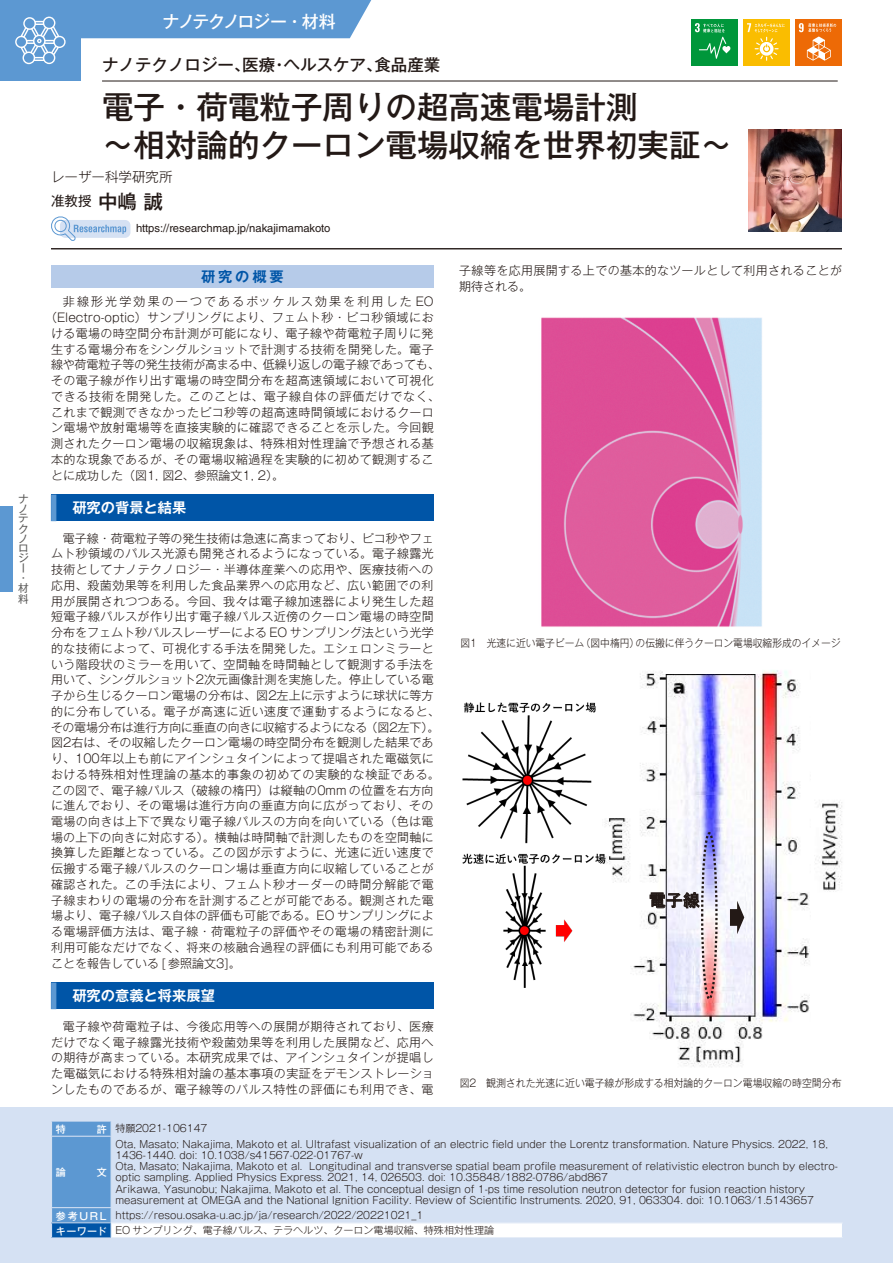
<style>
.page{position:relative;width:893px;height:1263px;background:#fff}
.page>*{position:absolute;margin:0;border:0;box-sizing:border-box;transform-origin:0 0}
.t1{font:500 31.5px/37.5px "Gothic MB101 Pr 6";color:#231916}
.t2{font:500 16.95px "Gothic MB101 Pr 6";letter-spacing:-.08em;color:#fff}
.t3{font:16.95px "MS P Gothic";color:#231916}
.t4{font:500 16.5px "Gothic MB101 Pr 6";color:#231916}
.t5{font:700 14.25px "Gothic MB101 Pr 6 De";color:#fff}
.t6{font:700 14.25px "Gothic MB101 Pr 6 De";letter-spacing:.2em;color:#0055a7}
.t7{font:300 13.5px/24.6px "Gothic MB101 Pr 6";color:#231916}
.t8{font:300 12px/15.8px "Gothic MB101 Pr 6";letter-spacing:.03em;color:#231916}
.t9{font:300 12px "Gothic MB101 Pr 6";letter-spacing:.05em;color:#231916}
.t10{font:300 12px "Gothic MB101 Pr 6";letter-spacing:-.025em;color:#231916}
.t11{font:300 12px "Gothic MB101 Pr 6";letter-spacing:.055em;color:#231916}
.t12{font:300 12px "Gothic MB101 Pr 6";letter-spacing:.175em;color:#231916}
.t13{font:300 12px "Gothic MB101 Pr 6";color:#231916}
.t14{font:11.25px "Helvetica LT Std";color:#231916}
.t15{font:10.65px/10.1px "Gothic MB101 Pr 6";color:#595857}
.t16{font:300 10.5px "Gothic MB101 Pr 6";color:#231916;scale:.93 1}
.t17{font:300 10.5px "Gothic MB101 Pr 6";color:#231916;scale:.94 1}
.t18{font:300 10.05px/11.2px "Gothic MB101 Pr 6";color:#231916}
.t19{font:500 10.05px "Gothic MB101 Pr 6";color:#fff}
.s1{font-weight:400}
.s2{font-weight:500;font-size:19.5px}
.s3{font-size:26.55px;color:#5c98d2}
.s4{font-weight:500;color:#fff}
</style>
<div class="page">
<hr style="left:51px;top:248px;width:791px;height:1px;background:#231916">
<div style="left:51px;top:266px;width:383px;height:22px;background:#b6cbe9"></div>
<div style="left:51px;top:494px;width:383px;height:27px;background:#0055a7"></div>
<div style="left:51px;top:983px;width:383px;height:26px;background:#0055a7"></div>
<div style="left:0;top:1108px;width:893px;height:155px;background:#d5e1f3"></div>
<div style="left:111px;top:1223px;width:731px;height:15px;background:#fff"></div>
<svg style="left:51px;top:1121px;width:61px;height:116px;background:#5a95cf"></svg>
<hr style="left:111px;top:1237px;width:732px;height:1px;background:#d5e1f3">
<div style="left:743px;top:19px;width:47px;height:47px;background:#fabd00"></div>
<svg style="left:747px;top:23px;width:38px;height:38px"></svg>
<div style="left:795px;top:19px;width:47px;height:47px;background:#ed6a06"></div>
<svg style="left:799px;top:23px;width:37px;height:38px"></svg>
<div style="left:691px;top:19px;width:47px;height:47px;background:#00973b"></div>
<svg style="left:695px;top:23px;width:35px;height:36px"></svg>
<div style="left:60px;top:220px;width:70px;height:18px;background:#d5e1f3;border-radius:5px"></div>
<svg style="left:51px;top:216px;width:75px;height:25px"></svg>
<img style="left:748px;top:130px;width:94px;height:102px">
<img style="left:541px;top:317px;width:221px;height:310px">
<img style="left:613px;top:670px;width:197px;height:396px">
<img style="left:815px;top:801px;width:27px;height:90px">
<div style="left:801px;top:1022px;width:30px;height:22px;background:#fff"></div>
<div style="left:701px;top:832px;width:17px;height:168px;border:2px dashed #231916;border-radius:50%"></div>
<svg style="left:730px;top:901px;width:14px;height:33px"></svg>
<div style="left:663px;top:665px;width:99px;height:8px;background:#fff"></div>
<img style="left:462px;top:702px;width:151px;height:285px">
<div style="left:0;top:0;width:81px;height:81px;background:#5c98d2"></div>
<hr style="left:892px;top:0;width:1px;height:81px;background:#5c98d2">
<div style="left:81px;top:0;width:291px;height:38px;background:#5c98d2"></div>
<hr style="left:102px;top:81px;width:736px;height:1px;background:#231916">
<svg style="left:15px;top:17px;width:51px;height:47px"></svg>
<div style="left:0;top:506px;width:13px;height:85px;background:#5c98d2"></div>
<p class="t15" style="left:18px;top:493px;width:11px">ナノテクノ</p>
<p class="t15" style="left:18px;top:542px;width:12px">ロジー・材料</p>
<h2 class="t2" style="left:162px;top:7px;width:175px">ナノテクノロジー・材料</h2>
<h3 class="t4" style="left:102px;top:51px;width:340px">ナノテクノロジー、医療・ヘルスケア、食品産業</h3>
<h1 class="t1" style="left:102px;top:87px;width:631px">電子・荷電粒子周りの超高速電場計測<br>～相対論的クーロン電場収縮を世界初実証～</h1>
<p class="t7" style="left:51px;top:163px;width:123px">レーザー科学研究所<span class="s1">准教授</span> <span class="s2">中嶋 誠</span></p>
<p class="t14" style="left:136px;top:222px;width:196px">https://researchmap.jp/nakajimamakoto</p>
<p class="t6" style="left:201px;top:265px;width:84px">研究の概要</p>
<p class="t12" style="left:63px;top:292px;width:372px">非線形光学効果の一つであるポッケルス効果を利用した EO</p>
<p class="t9" style="left:45px;top:308px;width:390px">（Electro-optic）サンプリングにより、フェムト秒・ピコ秒領域にお</p>
<p class="t8" style="left:51px;top:324px;width:384px">ける電場の時空間分布計測が可能になり、電子線や荷電粒子周りに発</p>
<p class="t8" style="left:51px;top:340px;width:384px">生する電場分布をシングルショットで計測する技術を開発した。電子</p>
<p class="t10" style="left:51px;top:355px;width:390px">線や荷電粒子等の発生技術が高まる中、低繰り返しの電子線であっても、</p>
<p class="t8" style="left:51px;top:372px;width:384px">その電子線が作り出す電場の時空間分布を超高速領域において可視化</p>
<p class="t11" style="left:51px;top:386px;width:390px">できる技術を開発した。このことは、電子線自体の評価だけでなく、</p>
<p class="t8" style="left:51px;top:403px;width:384px">これまで観測できなかったピコ秒等の超高速時間領域におけるクーロ</p>
<p class="t8" style="left:51px;top:419px;width:384px">ン電場や放射電場等を直接実験的に確認できることを示した。今回観</p>
<p class="t8" style="left:51px;top:435px;width:384px">測されたクーロン電場の収縮現象は、特殊相対性理論で予想される基</p>
<p class="t8" style="left:51px;top:450px;width:384px">本的な現象であるが、その電場収縮過程を実験的に初めて観測するこ</p>
<p class="t13" style="left:51px;top:465px;width:235px">とに成功した（図1, 図2、参照論文1, 2）。</p>
<p class="t5" style="left:51px;top:496px;width:137px"><span class="s3">▍</span> 研究の背景と結果</p>
<p class="t8" style="left:51px;top:529px;width:390px;text-indent:12px">電子線・荷電粒子等の発生技術は急速に高まっており、ピコ秒やフェムト秒領域のパルス光源も開発されるようになっている。電子線露光技術としてナノテクノロジー・半導体産業への応用や、医療技術への応用、殺菌効果等を利用した食品業界への応用など、広い範囲での利用が展開されつつある。今回、我々は電子線加速器により発生した超短電子線パルスが作り出す電子線パルス近傍のクーロン電場の時空間分布をフェムト秒パルスレーザーによる EO サンプリング法という光学的な技術によって、可視化する手法を開発した。エシェロンミラーという階段状のミラーを用いて、空間軸を時間軸として観測する手法を用いて、シングルショット2次元画像計測を実施した。停止している電子から生じるクーロン電場の分布は、図2左上に示すように球状に等方的に分布している。電子が高速に近い速度で運動するようになると、その電場分布は進行方向に垂直の向きに収縮するようになる（図2左下）。図2右は、その収縮したクーロン電場の時空間分布を観測した結果であり、100年以上も前にアインシュタインによって提唱された電磁気における特殊相対性理論の基本的事象の初めての実験的な検証である。この図で、電子線パルス（破線の楕円）は縦軸の0mm の位置を右方向に進んでおり、その電場は進行方向の垂直方向に広がっており、その電場の向きは上下で異なり電子線パルスの方向を向いている（色は電場の上下の向きに対応する）。横軸は時間軸で計測したものを空間軸に換算した距離となっている。この図が示すように、光速に近い速度で伝搬する電子線パルスのクーロン場は垂直方向に収縮していることが確認された。この手法により、フェムト秒オーダーの時間分解能で電子線まわりの電場の分布を計測することが可能である。観測された電場より、電子線パルス自体の評価も可能である。EO サンプリングによる電場評価方法は、電子線・荷電粒子の評価やその電場の精密計測に利用可能なだけでなく、将来の核融合過程の評価にも利用可能であることを報告している [ 参照論文3]。</p>
<p class="t5" style="left:51px;top:984px;width:165px"><span class="s3">▍</span> 研究の意義と将来展望</p>
<p class="t8" style="left:51px;top:1017px;width:384px;text-align:justify;text-indent:12px">電子線や荷電粒子は、今後応用等への展開が期待されており、医療だけでなく電子線露光技術や殺菌効果等を利用した展開など、応用への期待が高まっている。本研究成果では、アインシュタインが提唱した電磁気における特殊相対論の基本事項の実証をデモンストレーションしたものであるが、電子線等のパルス特性の評価にも利用でき、電</p>
<p class="t8" style="left:459px;top:262px;width:384px">子線等を応用展開する上での基本的なツールとして利用されることが期待される。</p>
<p class="t16" style="left:460px;top:634px;width:410px">図1　光速に近い電子ビーム（図中楕円）の伝搬に伴うクーロン電場収縮形成のイメージ</p>
<h2 class="t3" style="left:649px;top:892px;width:53px">電子線</h2>
<p class="t17" style="left:460px;top:1074px;width:408px">図2　観測された光速に近い電子線が形成する相対論的クーロン電場収縮の時空間分布</p>
<p class="t19" style="left:56px;top:1121px;width:12px">特</p>
<p class="t18" style="left:97px;top:1122px;width:112px"><span class="s4">許</span> 特願2021-106147</p>
<p class="t19" style="left:56px;top:1164px;width:12px">論</p>
<p class="t19" style="left:97px;top:1164px;width:12px">文</p>
<p class="t18" style="left:115px;top:1137px;width:724px">Ota, Masato; Nakajima, Makoto et al. Ultrafast visualization of an electric field under the Lorentz transformation. Nature Physics. 2022, 18, 1436-1440. doi: 10.1038/s41567-022-01767-w<br>Ota, Masato; Nakajima, Makoto et al. Longitudinal and transverse spatial beam profile measurement of relativistic electron bunch by electro&shy;optic sampling. Applied Physics Express. 2021, 14, 026503. doi: 10.35848/1882-0786/abd867<br>Arikawa, Yasunobu; Nakajima, Makoto et al. The conceptual design of 1-ps time resolution neutron detector for fusion reaction history measurement at OMEGA and the National Ignition Facility. Review of Scientific Instruments. 2020, 91, 063304. doi: 10.1063/1.5143657</p>
<p class="t18" style="left:56px;top:1207px;width:440px;line-height:15.1px"><span class="s4">参考 U R L</span> https://resou.osaka-u.ac.jp/ja/research/2022/20221021_1<br><span class="s4">キーワード</span> EO サンプリング、電子線パルス、テラヘルツ、クーロン電場収縮、特殊相対性理論</p>
</div>
